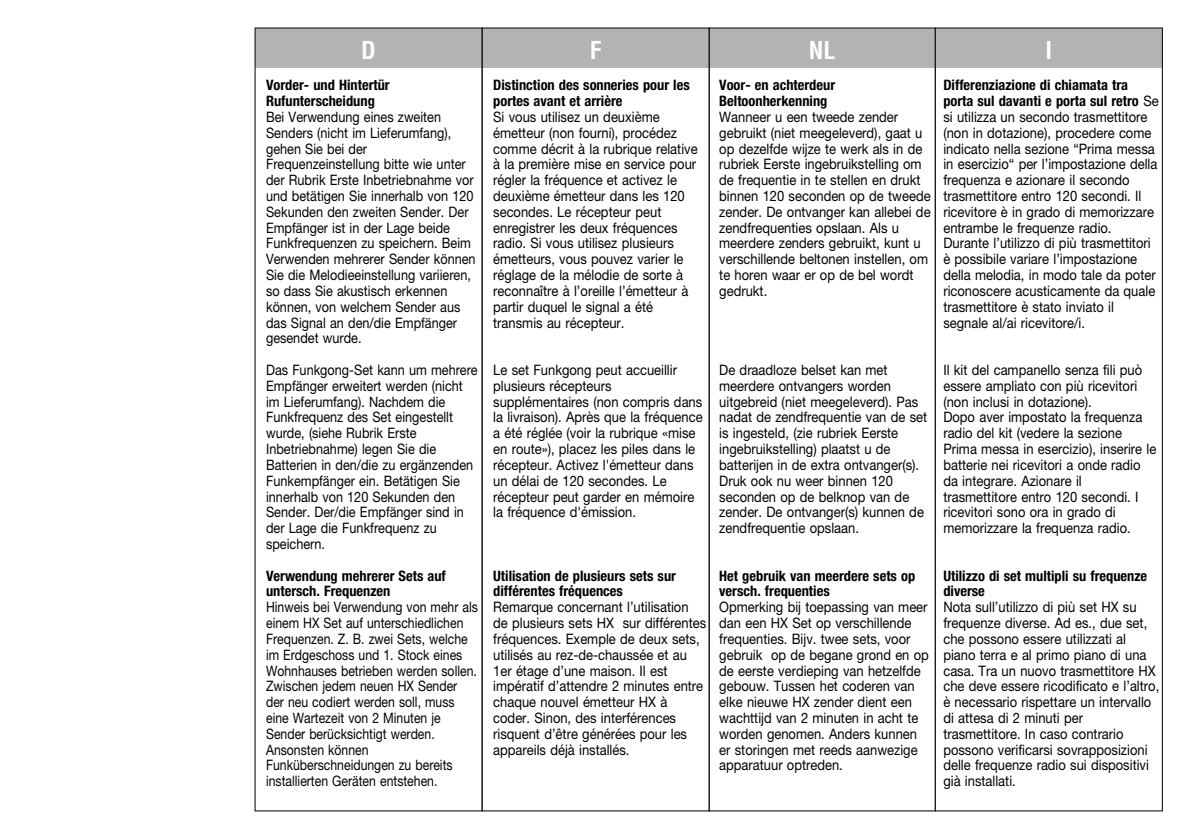
<style>
.page{position:relative;width:1191px;height:840px;background:#fff}
.page>*{position:absolute;margin:0;border:0;box-sizing:border-box;transform-origin:0 0}
.t1{font:700 condensed 24px "Helvetica";color:#fff}
.t2{font:14.4px/15.8px "Helvetica Neue";color:#000;scale:.9 1}
.t3{font:14.4px/15.8px "Helvetica Neue";color:#000;scale:.88 1}
.t4{font:14.4px/15.8px "Helvetica Neue";color:#000;scale:.85 1}
.t5{font:700 condensed 14.4px/15.8px "Helvetica Neue";color:#000}
.s1{font-weight:700;font-stretch:condensed}
</style>
<div class="page">
<div style="left:255px;top:28px;width:907px;height:39px;background:#b3b3b3"></div>
<div style="left:934px;top:27px;width:229px;height:784px;border:1px solid #1c1c1a"></div>
<h1 class="t1" style="left:361px;top:35px;width:16px">D</h1>
<h1 class="t1" style="left:590px;top:35px;width:13px">F</h1>
<h1 class="t1" style="left:809px;top:35px;width:28px">NL</h1>
<h1 class="t1" style="left:1045px;top:35px;width:8px">I</h1>
<p class="t5" style="left:493px;top:77px;width:198px">Distinction des sonneries pour les portes avant et arrière</p>
<p class="t2" style="left:493px;top:109px;width:229px">Si vous utilisez un deuxième émetteur (non fourni), procédez comme décrit à la rubrique relative à la première mise en service pour régler la fréquence et activez le deuxième émetteur dans les 120 secondes. Le récepteur peut enregistrer les deux fréquences radio. Si vous utilisez plusieurs émetteurs, vous pouvez varier le réglage de la mélodie de sorte à reconnaître à l’oreille l’émetteur à partir duquel le signal a été transmis au récepteur.</p>
<p class="t2" style="left:493px;top:361px;width:234px">Le set Funkgong peut accueillir plusieurs récepteurs supplémentaires (non compris dans la livraison). Après que la fréquence a été réglée (voir la rubrique «mise en route»), placez les piles dans le récepteur. Activez l'émetteur dans un délai de 120 secondes. Le récepteur peut garder en mémoire la fréquence d'émission.</p>
<p class="t5" style="left:266px;top:77px;width:125px">Vorder- und Hintertür<br>Rufunterscheidung</p>
<p class="t3" style="left:266px;top:109px;width:240px">Bei Verwendung eines zweiten<br>Senders (nicht im Lieferumfang), gehen Sie bei der<br>Frequenzeinstellung bitte wie unter der Rubrik Erste Inbetriebnahme vor und betätigen Sie innerhalb von 120<br>Sekunden den zweiten Sender. Der<br>Empfänger ist in der Lage beide<br>Funkfrequenzen zu speichern. Beim<br>Verwenden mehrerer Sender können<br>Sie die Melodieeinstellung variieren, so dass Sie akustisch erkennen können, von welchem Sender aus das Signal an den/die Empfänger gesendet wurde.</p>
<p class="t3" style="left:266px;top:361px;width:242px">Das Funkgong-Set kann um mehrere<br>Empfänger erweitert werden (nicht im Lieferumfang). Nachdem die<br>Funkfrequenz des Set eingestellt wurde, (siehe Rubrik Erste<br>Inbetriebnahme) legen Sie die<br>Batterien in den/die zu ergänzenden<br>Funkempfänger ein. Betätigen Sie innerhalb von 120 Sekunden den<br>Sender. Der/die Empfänger sind in der Lage die Funkfrequenz zu speichern.</p>
<p class="t5" style="left:266px;top:567px;width:181px">Verwendung mehrerer Sets auf untersch. Frequenzen</p>
<p class="t4" style="left:266px;top:598px;width:251px">Hinweis bei Verwendung von mehr als einem HX Set auf unterschiedlichen<br>Frequenzen. Z. B. zwei Sets, welche im Erdgeschoss und 1. Stock eines<br>Wohnhauses betrieben werden sollen.<br>Zwischen jedem neuen HX Sender der neu codiert werden soll, muss eine Wartezeit von 2 Minuten je<br>Sender berücksichtigt werden.<br>Ansonsten können<br>Funküberschneidungen zu bereits installierten Geräten entstehen.</p>
<p class="t2" style="left:943px;top:77px;width:241px"><span class="s1">Differenziazione di chiamata tra porta sul davanti e porta sul retro</span> Se si utilizza un secondo trasmettitore (non in dotazione), procedere come indicato nella sezione “Prima messa in esercizio“ per l’impostazione della frequenza e azionare il secondo trasmettitore entro 120 secondi. Il ricevitore è in grado di memorizzare entrambe le frequenze radio.<br>Durante l’utilizzo di più trasmettitori è possibile variare l’impostazione della melodia, in modo tale da poter riconoscere acusticamente da quale trasmettitore è stato inviato il segnale al/ai ricevitore/i.</p>
<p class="t2" style="left:943px;top:361px;width:238px">Il kit del campanello senza fili può essere ampliato con più ricevitori (non inclusi in dotazione).<br>Dopo aver impostato la frequenza radio del kit (vedere la sezione Prima messa in esercizio), inserire le batterie nei ricevitori a onde radio da integrare. Azionare il trasmettitore entro 120 secondi. I ricevitori sono ora in grado di memorizzare la frequenza radio.</p>
<p class="t5" style="left:943px;top:567px;width:205px">Utilizzo di set multipli su frequenze diverse</p>
<p class="t2" style="left:943px;top:598px;width:241px">Nota sull’utilizzo di più set HX su frequenze diverse. Ad es., due set, che possono essere utilizzati al piano terra e al primo piano di una casa. Tra un nuovo trasmettitore HX che deve essere ricodificato e l’altro, è necessario rispettare un intervallo di attesa di 2 minuti per trasmettitore. In caso contrario possono verificarsi sovrapposizioni delle frequenze radio sui dispositivi già installati.</p>
<p class="t5" style="left:719px;top:77px;width:117px">Voor- en achterdeur<br>Beltoonherkenning</p>
<p class="t2" style="left:719px;top:109px;width:236px">Wanneer u een tweede zender gebruikt (niet meegeleverd), gaat u op dezelfde wijze te werk als in de rubriek Eerste ingebruikstelling om de frequentie in te stellen en drukt binnen 120 seconden op de tweede zender. De ontvanger kan allebei de zendfrequenties opslaan. Als u meerdere zenders gebruikt, kunt u verschillende beltonen instellen, om te horen waar er op de bel wordt gedrukt.</p>
<p class="t2" style="left:719px;top:361px;width:233px">De draadloze belset kan met meerdere ontvangers worden uitgebreid (niet meegeleverd). Pas nadat de zendfrequentie van de set is ingesteld, (zie rubriek Eerste ingebruikstelling) plaatst u de batterijen in de extra ontvanger(s).<br>Druk ook nu weer binnen 120 seconden op de belknop van de zender. De ontvanger(s) kunnen de zendfrequentie opslaan.</p>
<p class="t5" style="left:719px;top:567px;width:197px">Het gebruik van meerdere sets op versch. frequenties</p>
<p class="t2" style="left:719px;top:598px;width:234px">Opmerking bij toepassing van meer dan een HX Set op verschillende frequenties. Bijv. twee sets, voor gebruik op de begane grond en op de eerste verdieping van hetzelfde gebouw. Tussen het coderen van elke nieuwe HX zender dient een wachttijd van 2 minuten in acht te worden genomen. Anders kunnen er storingen met reeds aanwezige apparatuur optreden.</p>
<p class="t5" style="left:493px;top:567px;width:184px">Utilisation de plusieurs sets sur différentes fréquences</p>
<p class="t2" style="left:493px;top:598px;width:238px">Remarque concernant l’utilisation de plusieurs sets HX sur différentes fréquences. Exemple de deux sets, utilisés au rez-de-chaussée et au 1er étage d’une maison. Il est impératif d’attendre 2 minutes entre chaque nouvel émetteur HX à coder. Sinon, des interférences risquent d’être générées pour les appareils déjà installés.</p>
</div>
